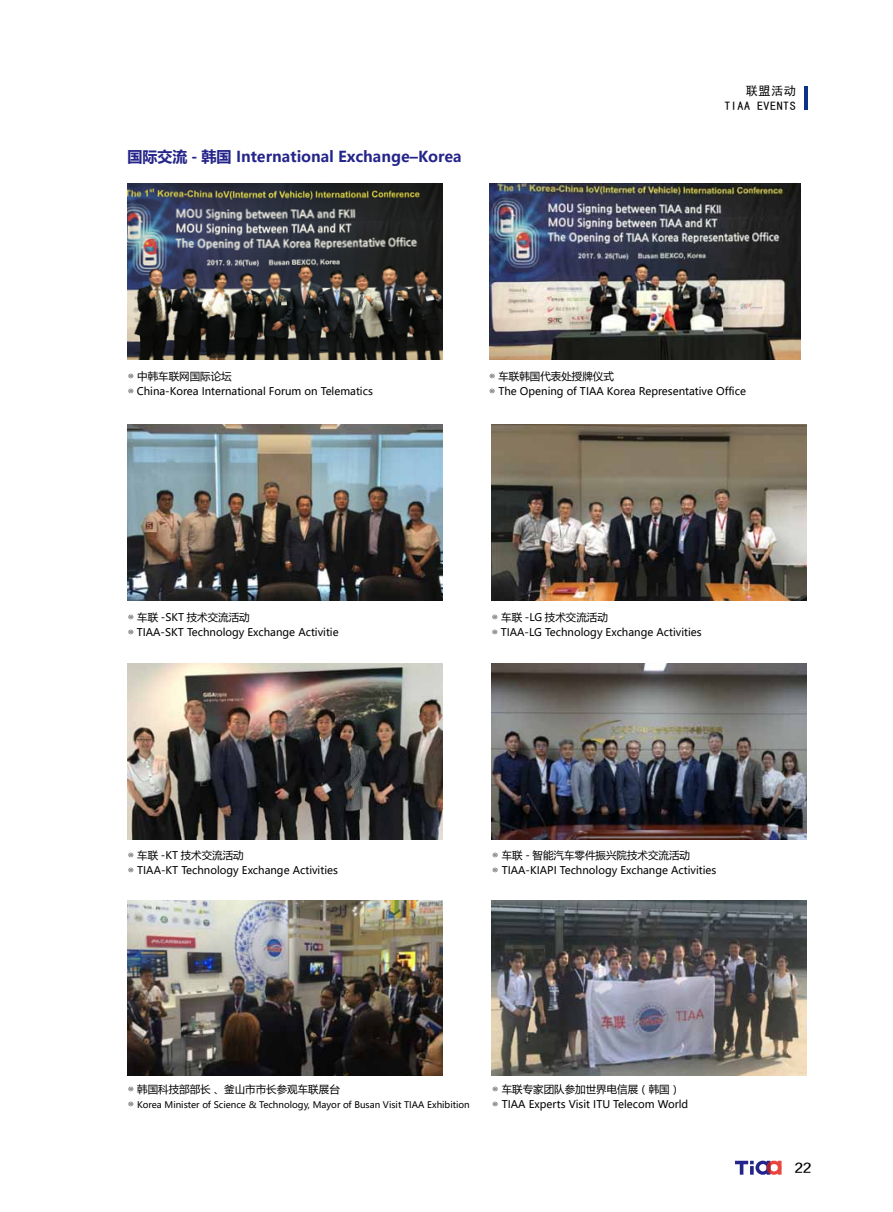
<style>
.page{position:relative;width:893px;height:1212px;background:#fff}
.page>*{position:absolute;margin:0;border:0;box-sizing:border-box;transform-origin:0 0}
.t1{font:700 15px "Microsoft Ya Hei";color:#24248a}
.t2{font:12.15px/14.5px "Sim Hei";letter-spacing:.04em;color:#000;text-align:right}
.t3{font:12px "FZZZHONGJW GB1 0";color:#000}
.t4{font:10.5px/15px "Microsoft Ya Hei";color:#000}
.t5{font:9px "Microsoft Ya Hei";color:#000}
.s1{font-size:10.5px}
</style>
<div class="page">
<svg style="left:735px;top:1160px;width:46px;height:15px"></svg>
<img style="left:489px;top:184px;width:311px;height:175px">
<img style="left:128px;top:664px;width:314px;height:175px">
<img style="left:128px;top:900px;width:314px;height:175px">
<img style="left:492px;top:900px;width:314px;height:175px">
<img style="left:128px;top:184px;width:314px;height:175px">
<img style="left:128px;top:425px;width:314px;height:175px">
<img style="left:492px;top:664px;width:314px;height:175px">
<img style="left:492px;top:425px;width:314px;height:175px">
<hr style="left:804px;top:86px;width:4px;height:24px;background:#0c3388">
<h1 class="t1" style="left:128px;top:146px;width:336px">国际交流 - 韩国 International Exchange–Korea</h1>
<p class="t2" style="left:724px;top:84px;width:73px">联盟活动<br>TIAA EVENTS</p>
<p class="t4" style="left:128px;top:369px;width:247px">◎ 中韩车联网国际论坛<br>◎ China-Korea International Forum on Telematics</p>
<p class="t4" style="left:489px;top:369px;width:258px">◎ 车联韩国代表处授牌仪式<br>◎ The Opening of TIAA Korea Representative Office</p>
<p class="t4" style="left:128px;top:609px;width:212px">◎ 车联 -SKT 技术交流活动<br>◎ TIAA-SKT Technology Exchange Activitie</p>
<p class="t4" style="left:492px;top:609px;width:211px">◎ 车联 -LG 技术交流活动<br>◎ TIAA-LG Technology Exchange Activities</p>
<p class="t4" style="left:128px;top:847px;width:212px">◎ 车联 -KT 技术交流活动<br>◎ TIAA-KT Technology Exchange Activities</p>
<p class="t4" style="left:492px;top:847px;width:226px">◎ 车联 - 智能汽车零件振兴院技术交流活动<br>◎ TIAA-KIAPI Technology Exchange Activities</p>
<p class="t4" style="left:128px;top:1081px;width:214px">◎ 韩国科技部部长 、釜山市市长参观车联展台</p>
<p class="t5" style="left:128px;top:1098px;width:343px"><span class="s1">◎</span> Korea Minister of Science &amp; Technology, Mayor of Busan Visit TIAA Exhibition</p>
<p class="t4" style="left:492px;top:1081px;width:198px">◎ 车联专家团队参加世界电信展（韩国）◎ TIAA Experts Visit ITU Telecom World</p>
<p class="t3" style="left:795px;top:1161px;width:18px">22</p>
</div>
